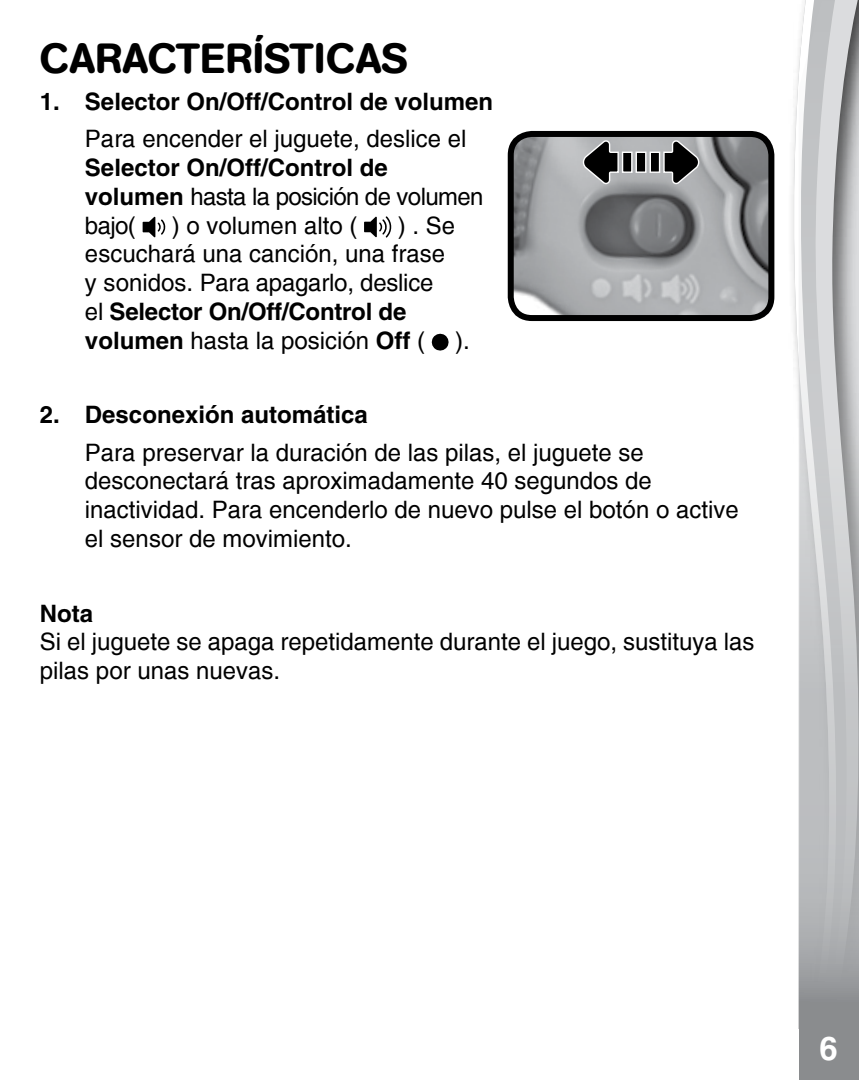
<style>
.page{position:relative;width:859px;height:1080px;background:#fff}
.page>*{position:absolute;margin:0;border:0;box-sizing:border-box;transform-origin:0 0}
.t1{font:500 42px "AG Book Rounded";color:#000}
.t2{font:700 33px "Helvetica";color:#fff}
.t3{font:24px/28.8px "Helvetica";color:#000}
.t4{font:700 24px/28.8px "Helvetica";color:#000}
.s1{font-weight:400}
.s2{font-weight:700}
</style>
<div class="page">
<svg style="left:793px;top:55px;width:6px;height:974px"></svg>
<svg style="left:799px;top:0;width:60px;height:1080px;background:#bdbec0"></svg>
<svg style="left:143px;top:216px;width:23px;height:21px"></svg>
<svg style="left:364px;top:216px;width:28px;height:22px"></svg>
<svg style="left:431px;top:333px;width:18px;height:18px"></svg>
<img style="left:515px;top:138px;width:256px;height:176px">
<div style="left:508px;top:131px;width:266px;height:190px;border:6px solid #000;border-radius:21px"></div>
<svg style="left:582px;top:139px;width:118px;height:46px;background:#767778"></svg>
<h1 class="t1" style="left:40px;top:33px;width:369px">CARACTERÍSTICAS</h1>
<p class="t4" style="left:40px;top:87px;width:455px">1. Selector On/Off/Control de volumen</p>
<p class="t3" style="left:85px;top:125px;width:383px">Para encender el juguete, deslice el</p>
<p class="t4" style="left:85px;top:153px;width:400px">Selector On/Off/Control de volumen <span class="s1">hasta la posición de volumen bajo(</span></p>
<p class="t3" style="left:85px;top:211px;width:372px;text-indent:313px">) . Se escuchará una canción, una frase y sonidos. Para apagarlo, deslice el <span class="s2">Selector On/Off/Control de volumen</span> hasta la posición <span class="s2">Off</span> (</p>
<p class="t3" style="left:172px;top:211px;width:187px">) o volumen alto (</p>
<p class="t3" style="left:455px;top:326px;width:16px">).</p>
<p class="t4" style="left:40px;top:400px;width:329px">2. Desconexión automática</p>
<p class="t3" style="left:85px;top:438px;width:655px">Para preservar la duración de las pilas, el juguete se desconectará tras aproximadamente 40 segundos de inactividad. Para encenderlo de nuevo pulse el botón o active el sensor de movimiento.</p>
<p class="t4" style="left:40px;top:598px;width:55px">Nota</p>
<p class="t3" style="left:40px;top:628px;width:716px">Si el juguete se apaga repetidamente durante el juego, sustituya las pilas por unas nuevas.</p>
<h2 class="t2" style="left:820px;top:1025px;width:25px">6 <sup>6</sup>6</h2>
</div>
